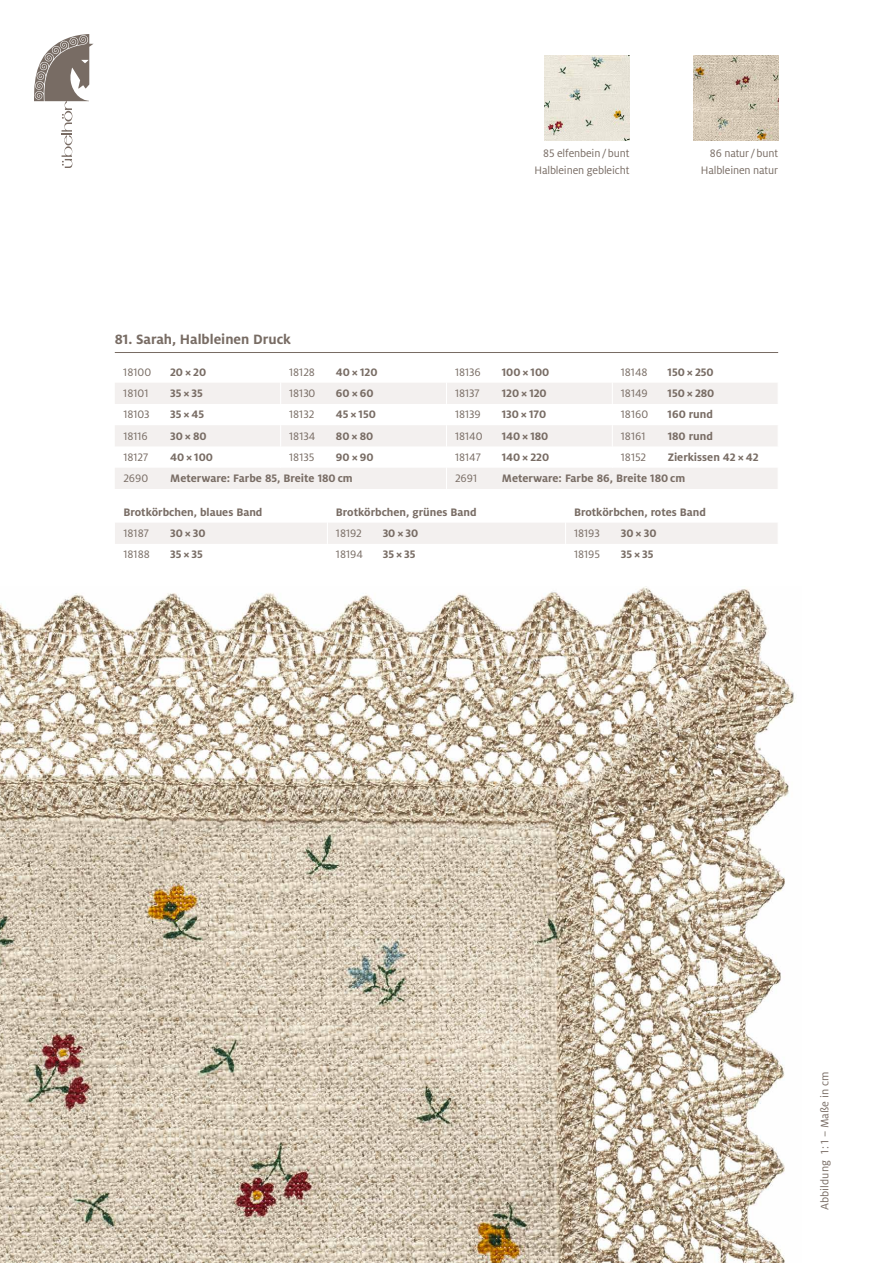
<style>
.page{position:relative;width:893px;height:1263px;background:#fff}
.page>*{position:absolute;margin:0;border:0;box-sizing:border-box;transform-origin:0 0}
.t1{font:700 15px "Milo Pro";color:#786c64}
.t2{font:700 12px "Milo Pro";color:#786c64}
.t3{font:12px/17px "Milo Pro";color:#786c64;text-align:right}
</style>
<div class="page">
<img style="left:0;top:587px;width:796px;height:676px">
<img style="left:544px;top:55px;width:85px;height:85px">
<img style="left:693px;top:55px;width:85px;height:85px">
<hr style="left:115px;top:352px;width:663px;height:1px;background:#786c64">
<svg style="left:115px;top:383px;width:663px;height:106px;fill:#f3f0ef"></svg>
<svg style="left:280px;top:383px;width:1px;height:85px"></svg>
<svg style="left:612px;top:383px;width:1px;height:85px"></svg>
<svg style="left:446px;top:383px;width:1px;height:106px"></svg>
<div style="left:115px;top:523px;width:663px;height:21px;background:#f3f0ef"></div>
<svg style="left:34px;top:34px;width:60px;height:134px"></svg>
<p class="t3" style="left:534px;top:145px;width:96px">85 elfenbein/bunt<br>Halbleinen gebleicht</p>
<p class="t3" style="left:701px;top:145px;width:79px">86 natur /bunt<br>Halbleinen natur</p>
<p class="t1" style="left:115px;top:331px;width:178px">81. Sarah, Halbleinen Druck</p>
<p class="t3" style="left:123px;top:364px;width:29px">18100</p>
<p class="t2" style="left:170px;top:365px;width:38px">20×20</p>
<p class="t3" style="left:289px;top:364px;width:27px">18128</p>
<p class="t2" style="left:336px;top:365px;width:43px">40 × 120</p>
<p class="t3" style="left:455px;top:364px;width:27px">18136</p>
<p class="t2" style="left:502px;top:365px;width:49px">100 × 100</p>
<p class="t3" style="left:621px;top:364px;width:28px">18148</p>
<p class="t2" style="left:668px;top:365px;width:48px">150 × 250</p>
<p class="t3" style="left:123px;top:385px;width:27px">18101</p>
<p class="t2" style="left:170px;top:387px;width:34px">35×35</p>
<p class="t3" style="left:289px;top:385px;width:28px">18130</p>
<p class="t2" style="left:336px;top:387px;width:39px">60×60</p>
<p class="t3" style="left:455px;top:385px;width:26px">18137</p>
<p class="t2" style="left:502px;top:387px;width:46px">120 × 120</p>
<p class="t3" style="left:621px;top:385px;width:28px">18149</p>
<p class="t2" style="left:668px;top:387px;width:48px">150 × 280</p>
<p class="t3" style="left:123px;top:406px;width:28px">18103</p>
<p class="t2" style="left:170px;top:408px;width:35px">35×45</p>
<p class="t3" style="left:289px;top:406px;width:27px">18132</p>
<p class="t2" style="left:336px;top:408px;width:41px">45 × 150</p>
<p class="t3" style="left:455px;top:406px;width:27px">18139</p>
<p class="t2" style="left:502px;top:408px;width:46px">130 × 170</p>
<p class="t3" style="left:621px;top:406px;width:29px">18160</p>
<p class="t2" style="left:668px;top:408px;width:47px">160 rund</p>
<p class="t3" style="left:123px;top:428px;width:26px">18116</p>
<p class="t2" style="left:170px;top:429px;width:38px">30×80</p>
<p class="t3" style="left:289px;top:428px;width:28px">18134</p>
<p class="t2" style="left:336px;top:429px;width:39px">80×80</p>
<p class="t3" style="left:455px;top:428px;width:29px">18140</p>
<p class="t2" style="left:502px;top:429px;width:48px">140 × 180</p>
<p class="t3" style="left:621px;top:428px;width:26px">18161</p>
<p class="t2" style="left:668px;top:429px;width:47px">180 rund</p>
<p class="t3" style="left:123px;top:449px;width:26px">18127</p>
<p class="t2" style="left:170px;top:450px;width:44px">40 × 100</p>
<p class="t3" style="left:289px;top:449px;width:27px">18135</p>
<p class="t2" style="left:336px;top:450px;width:39px">90×90</p>
<p class="t3" style="left:455px;top:449px;width:27px">18147</p>
<p class="t2" style="left:502px;top:450px;width:49px">140 × 220</p>
<p class="t3" style="left:621px;top:449px;width:27px">18152</p>
<p class="t2" style="left:668px;top:450px;width:92px">Zierkissen 42 × 42</p>
<p class="t3" style="left:123px;top:470px;width:26px">2690</p>
<p class="t2" style="left:170px;top:472px;width:184px">Meterware: Farbe 85, Breite 180 cm</p>
<p class="t3" style="left:455px;top:470px;width:24px">2691</p>
<p class="t2" style="left:502px;top:472px;width:185px">Meterware: Farbe 86, Breite 180 cm</p>
<p class="t2" style="left:123px;top:505px;width:141px">Brotkörbchen, blaues Band</p>
<p class="t2" style="left:336px;top:505px;width:142px">Brotkörbchen, grünes Band</p>
<p class="t2" style="left:574px;top:505px;width:133px">Brotkörbchen, rotes Band</p>
<p class="t3" style="left:123px;top:525px;width:27px">18187</p>
<p class="t2" style="left:170px;top:527px;width:37px">30×30</p>
<p class="t3" style="left:336px;top:525px;width:27px">18192</p>
<p class="t2" style="left:383px;top:527px;width:37px">30×30</p>
<p class="t3" style="left:574px;top:525px;width:27px">18193</p>
<p class="t2" style="left:621px;top:527px;width:37px">30×30</p>
<p class="t3" style="left:123px;top:546px;width:28px">18188</p>
<p class="t2" style="left:170px;top:548px;width:34px">35×35</p>
<p class="t3" style="left:336px;top:546px;width:28px">18194</p>
<p class="t2" style="left:383px;top:548px;width:34px">35×35</p>
<p class="t3" style="left:574px;top:546px;width:27px">18195</p>
<p class="t2" style="left:621px;top:548px;width:34px">35×35</p>
<p class="t3" style="left:816px;top:1210px;width:140px;rotate:-90deg">Abbildung 1:1 – Maße in cm</p>
</div>
